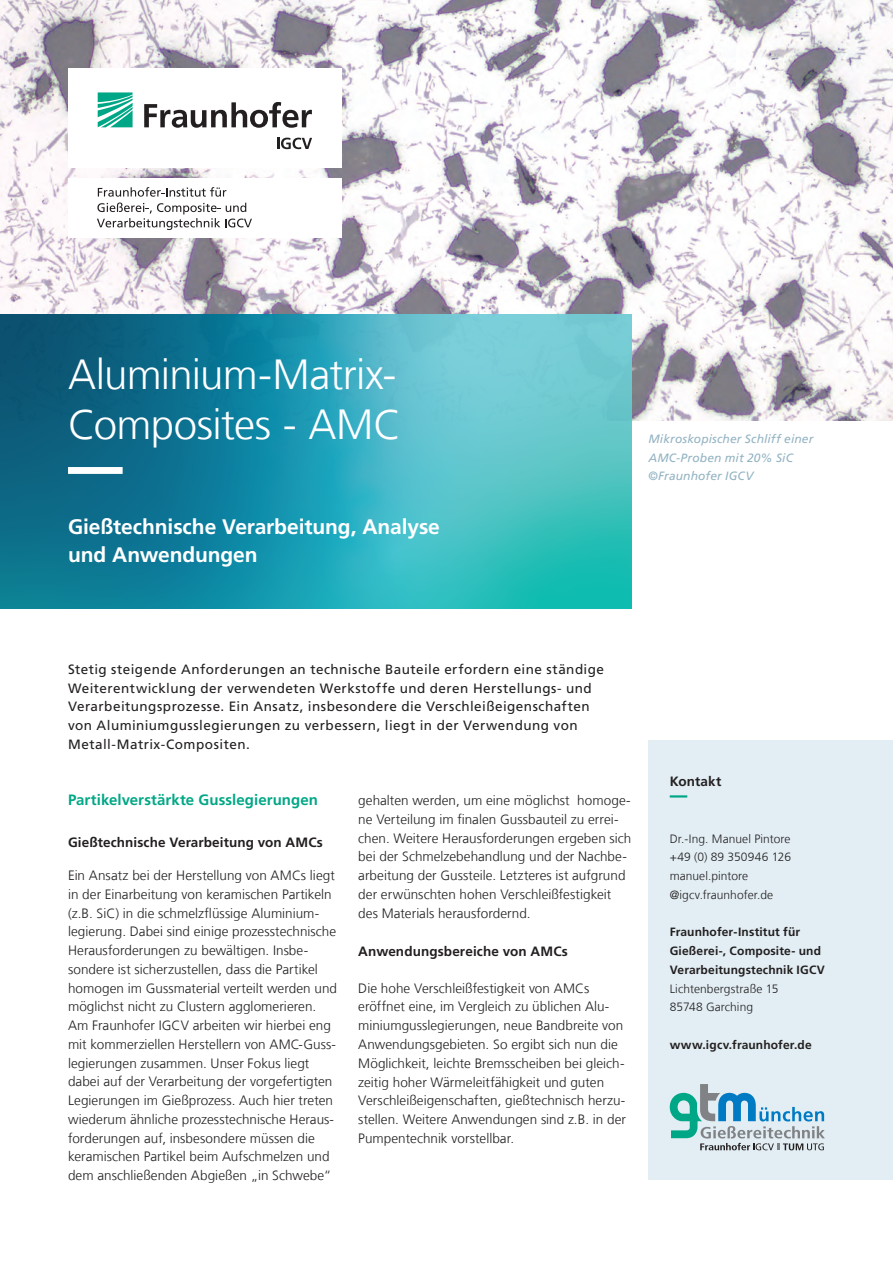
<style>
.page{position:relative;width:893px;height:1263px;background:#fff}
.page>*{position:absolute;margin:0;border:0;box-sizing:border-box;transform-origin:0 0}
.t1{font:300 42px/50.4px "Frutiger LT Com";letter-spacing:-.015em;color:#fff}
.t2{font:700 21px/27.3px "Frutiger LT Com";letter-spacing:-.005em;color:#fff}
.t3{font:700 15px "Frutiger LT Com";letter-spacing:.005em;color:#00a786}
.t4{font:300 13.5px/18.8px "Frutiger LT Com";letter-spacing:.005em;color:#231f20}
.t5{font:13.5px/18.8px "Frutiger LT Com";letter-spacing:.035em;color:#231f20}
.t6{font:700 13.5px "Frutiger LT Com";letter-spacing:.01em;color:#231f20}
.t7{font:300 12px/18.8px "Frutiger LT Com";letter-spacing:.005em;color:#231f20}
.t8{font:700 12px/18.8px "Frutiger LT Com";letter-spacing:.01em;color:#231f20}
.t9{font:italic 12px/18.8px "Frutiger LT Com";letter-spacing:.015em;color:#93b3c3}
</style>
<div class="page">
<img style="left:0;top:0;width:893px;height:421px">
<div style="left:68px;top:68px;width:273px;height:99px;background:#fff"></div>
<div style="left:68px;top:178px;width:273px;height:59px;background:#fff"></div>
<svg style="left:98px;top:187px;width:128px;height:10px"></svg>
<svg style="left:97px;top:203px;width:155px;height:27px"></svg>
<svg style="left:98px;top:92px;width:35px;height:35px"></svg>
<svg style="left:144px;top:102px;width:168px;height:26px"></svg>
<svg style="left:277px;top:138px;width:35px;height:11px"></svg>
<svg style="left:0;top:314px;width:631px;height:294px;background:#2d9bad"></svg>
<svg style="left:68px;top:467px;width:521px;height:7px;background:#4aadbe"></svg>
<div style="left:648px;top:740px;width:245px;height:440px;background:#e2eef4"></div>
<svg style="left:670px;top:795px;width:18px;height:2px"></svg>
<svg style="left:670px;top:1084px;width:155px;height:66px"></svg>
<h1 class="t1" style="left:68px;top:349px;width:335px">Aluminium-Matrix-<br>Composites - AMC</h1>
<h2 class="t2" style="left:68px;top:513px;width:373px">Gießtechnische Verarbeitung, Analyse und Anwendungen</h2>
<p class="t9" style="left:648px;top:429px;width:166px">Mikroskopischer Schliff einer<br>AMC-Proben mit 20% SiC ©Fraunhofer IGCV</p>
<p class="t5" style="left:68px;top:660px;width:538px">Stetig steigende Anforderungen an technische Bauteile erfordern eine ständige Weiterentwicklung der verwendeten Werkstoffe und deren Herstellungs- und Verarbeitungsprozesse. Ein Ansatz, insbesondere die Verschleißeigenschaften von Aluminiumgusslegierungen zu verbessern, liegt in der Verwendung von Metall-Matrix-Compositen.</p>
<p class="t3" style="left:68px;top:791px;width:251px">Partikelverstärkte Gusslegierungen</p>
<p class="t6" style="left:68px;top:834px;width:256px">Gießtechnische Verarbeitung von AMCs</p>
<p class="t4" style="left:68px;top:866px;width:270px">Ein Ansatz bei der Herstellung von AMCs liegt in der Einarbeitung von keramischen Partikeln (z.B. SiC) in die schmelzflüssige Aluminium&shy;legierung. Dabei sind einige prozesstechnische Herausforderungen zu bewältigen. Insbe&shy;sondere ist sicherzustellen, dass die Partikel homogen im Gussmaterial verteilt werden und möglichst nicht zu Clustern agglomerieren.<br>Am Fraunhofer IGCV arbeiten wir hierbei eng mit kommerziellen Herstellern von AMC-Guss&shy;legierungen zusammen. Unser Fokus liegt dabei auf der Verarbeitung der vorgefertigten Legierungen im Gießprozess. Auch hier treten wiederum ähnliche prozesstechnische Heraus&shy;forderungen auf, insbesondere müssen die keramischen Partikel beim Aufschmelzen und dem anschließenden Abgießen „in Schwebe“</p>
<p class="t4" style="left:358px;top:791px;width:275px">gehalten werden, um eine möglichst homoge&shy;ne Verteilung im finalen Gussbauteil zu errei&shy;chen. Weitere Herausforderungen ergeben sich bei der Schmelzebehandlung und der Nachbe&shy;arbeitung der Gussteile. Letzteres ist aufgrund der erwünschten hohen Verschleißfestigkeit des Materials herausfordernd.</p>
<p class="t6" style="left:358px;top:944px;width:211px">Anwendungsbereiche von AMCs</p>
<p class="t4" style="left:358px;top:979px;width:269px">Die hohe Verschleißfestigkeit von AMCs eröffnet eine, im Vergleich zu üblichen Alu&shy;miniumgusslegierungen, neue Bandbreite von Anwendungsgebieten. So ergibt sich nun die Möglichkeit, leichte Bremsscheiben bei gleich&shy;zeitig hoher Wärmeleitfähigkeit und guten Verschleißeigenschaften, gießtechnisch herzu&shy;stellen. Weitere Anwendungen sind z.B. in der Pumpentechnik vorstellbar.</p>
<p class="t6" style="left:670px;top:774px;width:53px">Kontakt</p>
<p class="t7" style="left:670px;top:829px;width:123px">Dr.-Ing. Manuel Pintore +49 (0) 89 350946 126 manuel.pintore @igcv.fraunhofer.de</p>
<p class="t8" style="left:670px;top:923px;width:157px">Fraunhofer-Institut für<br>Gießerei-, Composite- und<br>Verarbeitungstechnik IGCV</p>
<p class="t7" style="left:670px;top:979px;width:110px">Lichtenbergstraße 15<br>85748 Garching</p>
<p class="t8" style="left:670px;top:1035px;width:143px">www.igcv.fraunhofer.de</p>
</div>
